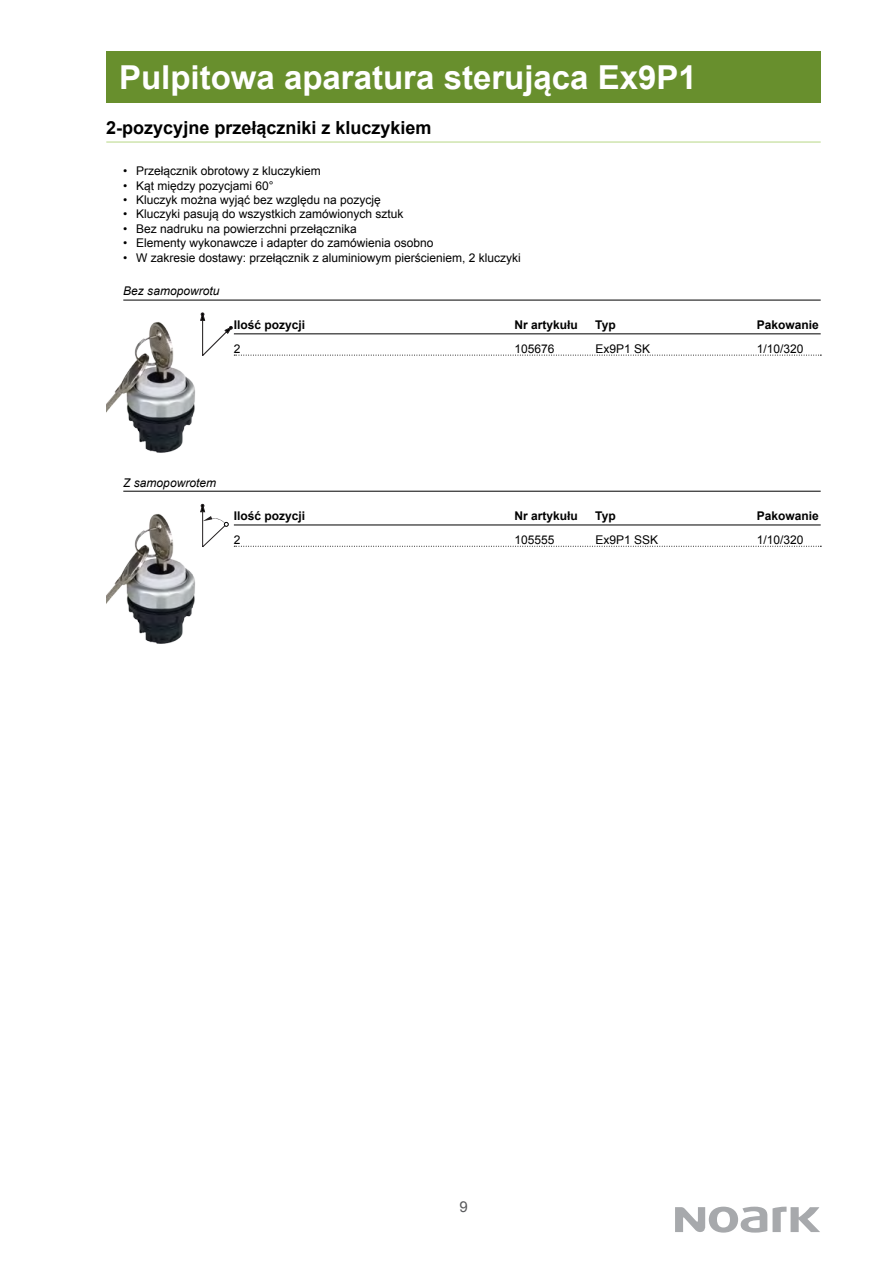
<style>
.page{position:relative;width:893px;height:1263px;background:#fff}
.page>*{position:absolute;margin:0;border:0;box-sizing:border-box;transform-origin:0 0}
.t1{font:700 33px "Arial";color:#fff}
.t2{font:700 18px "Arial";color:#000}
.t3{font:15px "Arial";color:#58595b}
.t4{font:12px "Arial";color:#000}
.t5{font:700 12px "Arial";color:#000}
.t6{font:italic 12px "Arial";color:#000}
</style>
<div class="page">
<svg style="left:675px;top:1206px;width:145px;height:26px"></svg>
<div style="left:106px;top:51px;width:715px;height:51px;background:#688f2d"></div>
<hr style="left:106px;top:141px;width:715px;height:2px;background:#cfe5ae">
<img style="left:106px;top:322px;width:89px;height:131px">
<hr style="left:123px;top:300px;width:698px;height:1px;background:#000">
<hr style="left:234px;top:525px;width:587px;height:1px;background:#000">
<svg style="left:234px;top:546px;width:587px;height:1px"></svg>
<img style="left:106px;top:514px;width:128px;height:130px">
<hr style="left:123px;top:491px;width:698px;height:1px;background:#000">
<svg style="left:200px;top:313px;width:621px;height:43px"></svg>
<svg style="left:200px;top:504px;width:28px;height:43px"></svg>
<h1 class="t1" style="left:119px;top:55px;width:579px">Pulpitowa aparatura sterująca Ex9P1</h1>
<h2 class="t2" style="left:106px;top:116px;width:327px">2-pozycyjne przełączniki z kluczykiem</h2>
<p class="t4" style="left:123px;top:163px;width:199px">• Przełącznik obrotowy z kluczykiem</p>
<p class="t4" style="left:123px;top:178px;width:152px">• Kąt między pozycjami 60°</p>
<p class="t4" style="left:123px;top:192px;width:259px">• Kluczyk można wyjąć bez względu na pozycję</p>
<p class="t4" style="left:123px;top:206px;width:282px">• Kluczyki pasują do wszystkich zamówionych sztuk</p>
<p class="t4" style="left:123px;top:221px;width:235px">• Bez nadruku na powierzchni przełącznika</p>
<p class="t4" style="left:123px;top:235px;width:312px">• Elementy wykonawcze i adapter do zamówienia osobno</p>
<p class="t4" style="left:123px;top:250px;width:399px">• W zakresie dostawy: przełącznik z aluminiowym pierścieniem, 2 kluczyki</p>
<p class="t6" style="left:123px;top:283px;width:98px">Bez samopowrotu</p>
<p class="t5" style="left:234px;top:317px;width:73px">Ilość pozycji</p>
<p class="t5" style="left:514px;top:317px;width:65px">Nr artykułu</p>
<p class="t5" style="left:595px;top:317px;width:22px">Typ</p>
<p class="t5" style="left:757px;top:317px;width:64px">Pakowanie</p>
<p class="t4" style="left:234px;top:341px;width:8px">2</p>
<p class="t4" style="left:515px;top:341px;width:42px">105676</p>
<p class="t4" style="left:595px;top:341px;width:56px">Ex9P1 SK</p>
<p class="t4" style="left:757px;top:341px;width:48px">1/10/320</p>
<p class="t6" style="left:123px;top:475px;width:94px">Z samopowrotem</p>
<p class="t5" style="left:234px;top:508px;width:73px">Ilość pozycji</p>
<p class="t5" style="left:514px;top:508px;width:65px">Nr artykułu</p>
<p class="t5" style="left:595px;top:508px;width:22px">Typ</p>
<p class="t5" style="left:757px;top:508px;width:64px">Pakowanie</p>
<p class="t4" style="left:234px;top:532px;width:8px">2</p>
<p class="t4" style="left:515px;top:532px;width:42px">105555</p>
<p class="t4" style="left:595px;top:532px;width:64px">Ex9P1 SSK</p>
<p class="t4" style="left:757px;top:532px;width:48px">1/10/320</p>
<p class="t3" style="left:459px;top:1197px;width:10px">9</p>
</div>
